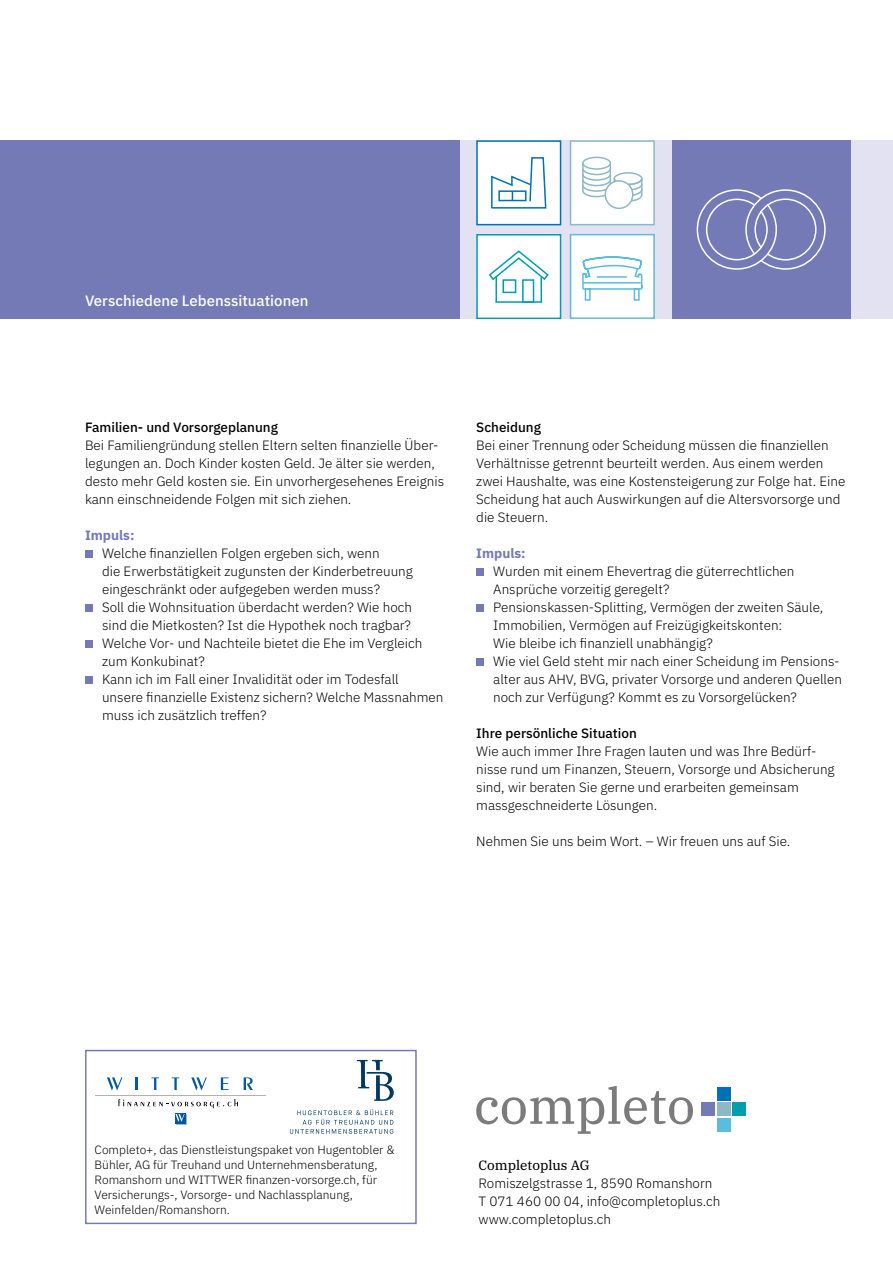
<style>
.page{position:relative;width:893px;height:1263px;background:#fff}
.page>*{position:absolute;margin:0;border:0;box-sizing:border-box;transform-origin:0 0}
.t1{font:500 15px "IBM Plex Sans";color:#fff}
.t2{font:300 13.5px/18px "IBM Plex Sans";color:#000}
.t3{font:500 13.5px "IBM Plex Sans";color:#000}
.t4{font:13.5px "IBM Plex Serif Text";color:#000}
.t5{font:700 13.5px "IBM Plex Sans";color:#747ab5}
.t6{font:300 12px/15px "IBM Plex Sans";color:#000}
</style>
<div class="page">
<div style="left:459px;top:140px;width:434px;height:179px;background:#e2e2f2"></div>
<svg style="left:135px;top:1077px;width:2px;height:13px"></svg>
<svg style="left:151px;top:1077px;width:8px;height:13px"></svg>
<svg style="left:172px;top:1077px;width:7px;height:13px"></svg>
<svg style="left:221px;top:1077px;width:8px;height:13px"></svg>
<hr style="left:95px;top:1095px;width:170px;height:1px;background:#b3b2b2">
<svg style="left:107px;top:1077px;width:15px;height:13px"></svg>
<svg style="left:191px;top:1077px;width:16px;height:13px"></svg>
<svg style="left:244px;top:1077px;width:9px;height:13px"></svg>
<div style="left:176px;top:1114px;width:11px;height:10px;background:#0058a2"></div>
<div style="left:175px;top:1113px;width:10px;height:10px;background:#0058a2"></div>
<svg style="left:175px;top:1114px;width:10px;height:8px"></svg>
<svg style="left:118px;top:1099px;width:120px;height:9px"></svg>
<svg style="left:476px;top:1086px;width:217px;height:48px"></svg>
<div style="left:717px;top:1102px;width:13px;height:14px;background:#8cb9c5"></div>
<div style="left:717px;top:1118px;width:13px;height:13px;background:#5bbcde"></div>
<div style="left:732px;top:1102px;width:14px;height:14px;background:#009daf"></div>
<div style="left:717px;top:1087px;width:13px;height:13px;background:#0070b7"></div>
<div style="left:701px;top:1102px;width:14px;height:14px;background:#747ab5"></div>
<div style="left:476px;top:234px;width:85px;height:85px;background:#fff;border:2px solid #009daf"></div>
<div style="left:476px;top:140px;width:85px;height:85px;background:#fff;border:2px solid #0070b7"></div>
<div style="left:570px;top:234px;width:85px;height:85px;background:#fff;border:2px solid #5bbcde"></div>
<div style="left:502px;top:279px;width:14px;height:14px;border:2px solid #009daf"></div>
<div style="left:522px;top:279px;width:12px;height:24px;border:2px solid #009daf"></div>
<hr style="left:495px;top:301px;width:47px;height:2px;background:#009daf">
<hr style="left:495px;top:277px;width:2px;height:25px;background:#009daf">
<hr style="left:540px;top:277px;width:2px;height:25px;background:#009daf">
<svg style="left:488px;top:250px;width:61px;height:31px"></svg>
<svg style="left:582px;top:256px;width:61px;height:35px"></svg>
<div style="left:634px;top:288px;width:6px;height:13px;border:2px solid #5bbcde"></div>
<div style="left:585px;top:288px;width:6px;height:13px;border:2px solid #5bbcde"></div>
<svg style="left:491px;top:157px;width:56px;height:52px"></svg>
<svg style="left:357px;top:1060px;width:37px;height:41px"></svg>
<svg style="left:290px;top:1109px;width:103px;height:25px"></svg>
<div style="left:85px;top:1050px;width:332px;height:174px;border:2px solid #747ab5"></div>
<div style="left:0;top:140px;width:459px;height:179px;background:#747ab5"></div>
<div style="left:672px;top:140px;width:178px;height:179px;background:#747ab5"></div>
<div style="left:85px;top:551px;width:7px;height:7px;background:#747ab5"></div>
<div style="left:85px;top:605px;width:7px;height:7px;background:#747ab5"></div>
<div style="left:85px;top:641px;width:7px;height:7px;background:#747ab5"></div>
<div style="left:85px;top:677px;width:7px;height:7px;background:#747ab5"></div>
<div style="left:476px;top:569px;width:7px;height:7px;background:#747ab5"></div>
<div style="left:476px;top:605px;width:7px;height:7px;background:#747ab5"></div>
<div style="left:476px;top:659px;width:7px;height:7px;background:#747ab5"></div>
<svg style="left:696px;top:189px;width:130px;height:81px"></svg>
<div style="left:570px;top:140px;width:85px;height:85px;background:#fff;border:2px solid #8cb9c5"></div>
<div style="left:582px;top:157px;width:29px;height:13px;border:2px solid #8cb9c5;border-radius:50%"></div>
<svg style="left:582px;top:163px;width:61px;height:39px"></svg>
<div style="left:605px;top:181px;width:28px;height:27px;background:#fff;border-radius:50%"></div>
<div style="left:604px;top:180px;width:29px;height:29px;border:2px solid #8cb9c5;border-radius:50%"></div>
<p class="t1" style="left:85px;top:289px;width:225px">Verschiedene Lebenssituationen</p>
<p class="t3" style="left:85px;top:417px;width:194px">Familien- und Vorsorgeplanung</p>
<p class="t2" style="left:85px;top:435px;width:361px">Bei Familiengründung stellen Eltern selten finanzielle Über&shy;legungen an. Doch Kinder kosten Geld. Je älter sie werden, desto mehr Geld kosten sie. Ein unvorhergesehenes Ereignis kann einschneidende Folgen mit sich ziehen.</p>
<p class="t5" style="left:85px;top:524px;width:51px">Impuls:</p>
<p class="t2" style="left:102px;top:543px;width:343px">Welche finanziellen Folgen ergeben sich, wenn<br>die Erwerbstätigkeit zugunsten der Kinderbetreuung eingeschränkt oder aufgegeben werden muss?<br>Soll die Wohnsituation überdacht werden? Wie hoch<br>sind die Mietkosten? Ist die Hypothek noch tragbar?<br>Welche Vor- und Nachteile bietet die Ehe im Vergleich zum Konkubinat?<br>Kann ich im Fall einer Invalidität oder im Todesfall<br>unsere finanzielle Existenz sichern? Welche Massnahmen muss ich zusätzlich treffen?</p>
<p class="t3" style="left:476px;top:417px;width:66px">Scheidung</p>
<p class="t2" style="left:476px;top:435px;width:371px">Bei einer Trennung oder Scheidung müssen die finanziellen Verhältnisse getrennt beurteilt werden. Aus einem werden zwei Haushalte, was eine Kostensteigerung zur Folge hat. Eine Scheidung hat auch Auswirkungen auf die Altersvorsorge und die Steuern.</p>
<p class="t5" style="left:476px;top:542px;width:51px">Impuls:</p>
<p class="t2" style="left:493px;top:561px;width:350px">Wurden mit einem Ehevertrag die güterrechtlichen Ansprüche vorzeitig geregelt?<br>Pensionskassen-Splitting, Vermögen der zweiten Säule, Immobilien, Vermögen auf Freizügigkeitskonten:<br>Wie bleibe ich finanziell unabhängig?<br>Wie viel Geld steht mir nach einer Scheidung im Pensions&shy;alter aus AHV, BVG, privater Vorsorge und anderen Quellen noch zur Verfügung? Kommt es zu Vorsorgelücken?</p>
<p class="t3" style="left:476px;top:723px;width:162px">Ihre persönliche Situation</p>
<p class="t2" style="left:476px;top:741px;width:360px">Wie auch immer Ihre Fragen lauten und was Ihre Bedürf&shy;nisse rund um Finanzen, Steuern, Vorsorge und Absicherung sind, wir beraten Sie gerne und erarbeiten gemeinsam massgeschneiderte Lösungen.</p>
<p class="t2" style="left:476px;top:831px;width:316px">Nehmen Sie uns beim Wort. – Wir freuen uns auf Sie.</p>
<p class="t6" style="left:95px;top:1141px;width:301px">Completo+, das Dienstleistungspaket von Hugentobler &amp; Bühler, AG für Treuhand und Unternehmensberatung, Romanshorn und WITTWER finanzen-vorsorge.ch, für Versicherungs-, Vorsorge- und Nachlassplanung, Weinfelden/Romanshorn.</p>
<p class="t4" style="left:479px;top:1155px;width:112px">Completoplus AG</p>
<p class="t2" style="left:479px;top:1173px;width:243px">Romiszelgstrasse 1, 8590 Romanshorn<br>T 071 460 00 04, info@completoplus.ch www.completoplus.ch</p>
</div>
